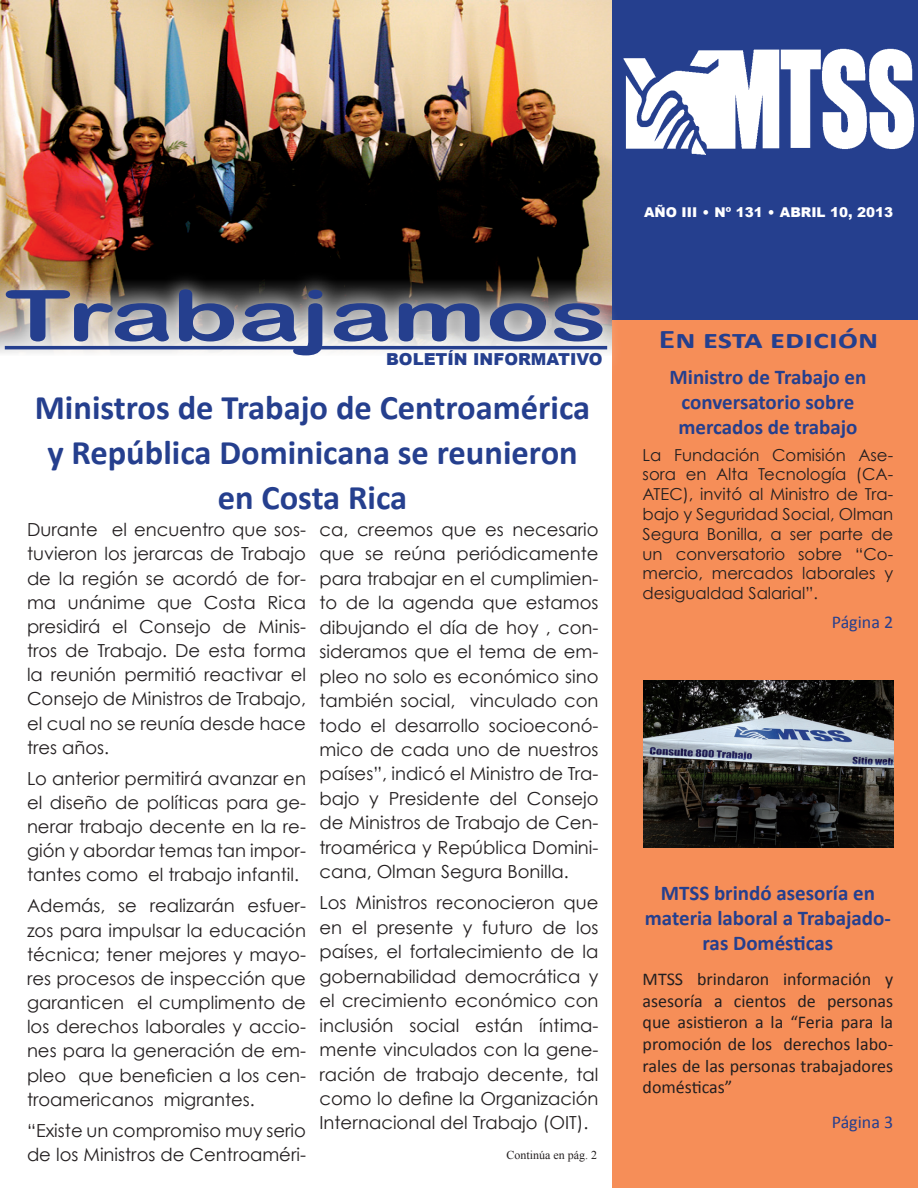
<style>
.page{position:relative;width:918px;height:1188px;background:#fff}
.page>*{position:absolute;margin:0;border:0;box-sizing:border-box;transform-origin:0 0}
.t1{font:70.5px "Arial Rounded MT Bold";color:#253f8e;scale:1.5 1}
.t2{font:700 34.5px/45px "Calibri";color:#253f8e;text-align:center}
.t3{font:700 27px "Calibri";color:#253f8e;scale:1.25 1}
.t4{font:700 21px/25.2px "Calibri";color:#253f8e;text-align:center}
.t5{font:18px/24.5px "Century Gothic";color:#231f20;text-align:justify}
.t6{font:18px/21.6px "Calibri";color:#231f20;text-align:justify}
.t7{font:18px "Calibri";color:#253f8e}
.t8{font:16.5px/19.8px "Century Gothic";color:#231f20;text-align:justify}
.t9{font:900 16.5px "Arial";color:#253f8e}
.t10{font:900 13.5px "Arial";color:#fff}
.t11{font:12px "Times New Roman";color:#231f20}
.s1{font-family:"Palatino";font-weight:400}
</style>
<div class="page">
<img style="left:0;top:1px;width:612px;height:270px">
<div style="left:612px;top:1px;width:306px;height:320px;background:#253f8e"></div>
<div style="left:612px;top:321px;width:306px;height:867px;background:#f68e58"></div>
<img style="left:623px;top:48px;width:292px;height:107px">
<svg style="left:0;top:271px;width:624px;height:88px;background:#a19c97"></svg>
<hr style="left:5px;top:346px;width:602px;height:3px;background:#253f8e">
<img style="left:643px;top:681px;width:251px;height:166px">
<h1 class="t1" style="left:5px;top:274px;width:403px">Trabajamos</h1>
<p class="t9" style="left:386px;top:347px;width:216px">BOLETÍN I NFORMATIVO</p>
<h2 class="t2" style="left:35px;top:383px;width:557px">Ministros de Trabajo de Centroamérica y República Dominicana se reunieron en Costa Rica</h2>
<p class="t5" style="left:27px;top:517px;width:281px">Durante el encuentro que sos&shy;tuvieron los jerarcas de Trabajo de la región se acordó de for&shy;ma unánime que Costa Rica presidirá el Consejo de Minis&shy;tros de Trabajo. De esta forma la reunión permitió reactivar el Consejo de Ministros de Trabajo, el cual no se reunía desde hace tres años.</p>
<p class="t5" style="left:27px;top:766px;width:281px">Lo anterior permitirá avanzar en el diseño de políticas para ge&shy;nerar trabajo decente en la re&shy;gión y abordar temas tan impor&shy;tantes como el trabajo infantil.</p>
<p class="t5" style="left:27px;top:893px;width:281px">Además, se realizarán esfuer&shy;zos para impulsar la educación técnica; tener mejores y mayo&shy;res procesos de inspección que garanticen el cumplimento de los derechos laborales y accio&shy;nes para la generación de em&shy;pleo que beneficien a los cen&shy;troamericanos migrantes.</p>
<p class="t5" style="left:27px;top:1118px;width:280px">“Existe un compromiso muy serio de los Ministros de Centroaméri-</p>
<p class="t5" style="left:320px;top:517px;width:281px">ca, creemos que es necesario que se reúna periódicamente para trabajar en el cumplimien&shy;to de la agenda que estamos dibujando el día de hoy , con&shy;sideramos que el tema de em&shy;pleo no solo es económico sino también social, vinculado con todo el desarrollo socioeconó&shy;mico de cada uno de nuestros países”, indicó el Ministro de Tra&shy;bajo y Presidente del Consejo de Ministros de Trabajo de Cen&shy;troamérica y República Domini&shy;cana, Olman Segura Bonilla.</p>
<p class="t5" style="left:320px;top:890px;width:281px">Los Ministros reconocieron que en el presente y futuro de los países, el fortalecimiento de la gobernabilidad democrática y el crecimiento económico con inclusión social están íntima&shy;mente vinculados con la gene&shy;ración de trabajo decente, tal como lo define la Organización Internacional del Trabajo (OIT).</p>
<p class="t11" style="left:506px;top:1147px;width:92px">Continúa en pág. 2</p>
<p class="t10" style="left:644px;top:202px;width:251px">AÑO III <span class="s1">•</span> Nº 131 <span class="s1">•</span> ABRI L 10, 2013</p>
<h3 class="t3" style="left:659px;top:322px;width:177px">En esta edición</h3>
<p class="t4" style="left:670px;top:363px;width:198px">Ministro de Trabajo en conversatorio sobre mercados de trabajo</p>
<p class="t8" style="left:643px;top:444px;width:252px">La Fundación Comisión Ase&shy;sora en Alta Tecnología (CA-ATEC), invitó al Ministro de Tra&shy;bajo y Seguridad Social, Olman Segura Bonilla, a ser parte de un conversatorio sobre “Co&shy;mercio, mercados laborales y desigualdad Salarial”.</p>
<p class="t7" style="left:832px;top:610px;width:63px">Página 2</p>
<p class="t4" style="left:645px;top:879px;width:248px">MTSS brindó asesoría en materia laboral a Trabajado&shy;ras Domésticas</p>
<p class="t6" style="left:643px;top:968px;width:252px">MTSS brindaron información y asesoría a cientos de personas que asistieron a la “Feria para la promoción de los derechos labo&shy;rales de las personas trabajadores domésticas”</p>
<p class="t7" style="left:832px;top:1111px;width:63px">Página 3</p>
</div>
